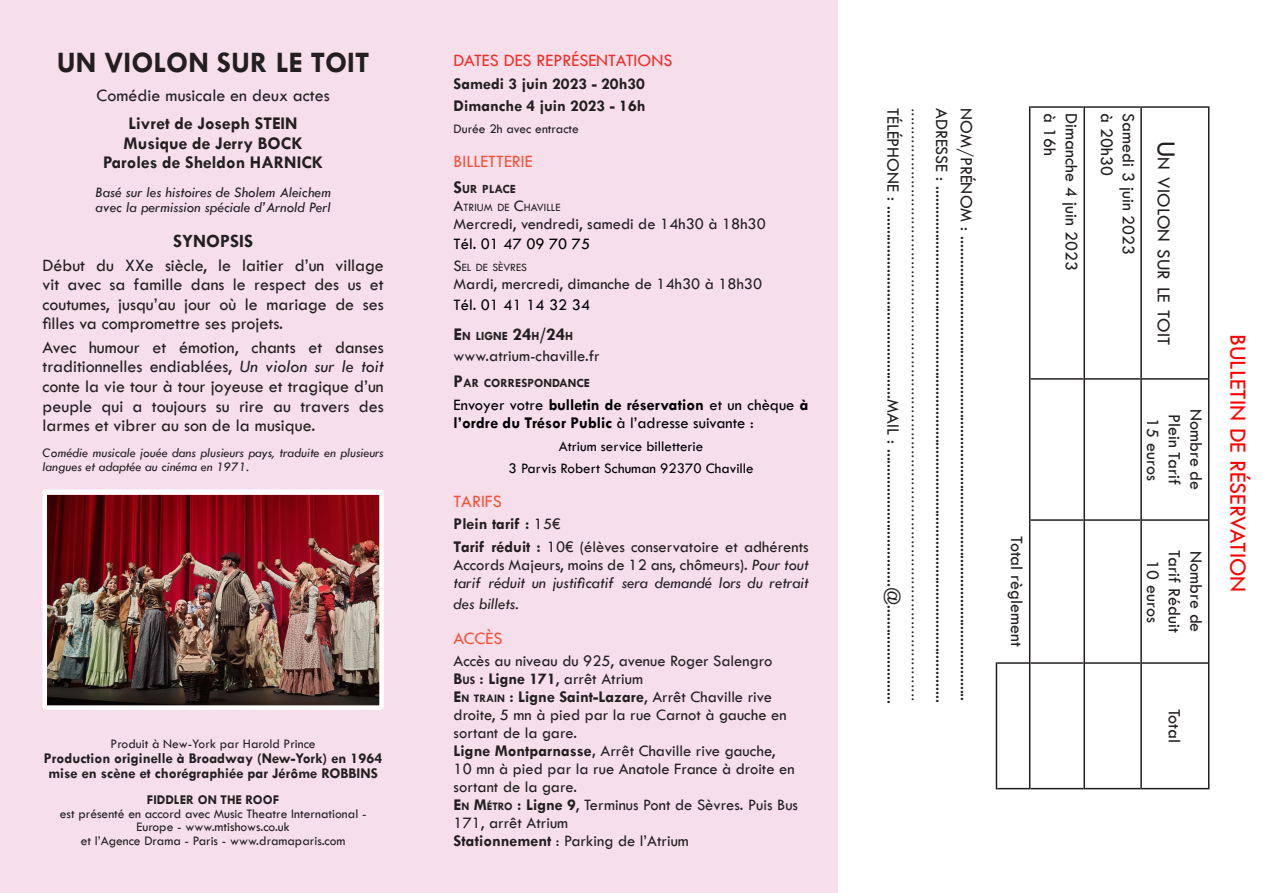
<style>
.page{position:relative;width:1263px;height:893px;background:#fff}
.page>*{position:absolute;margin:0;border:0;box-sizing:border-box;transform-origin:0 0}
.t1{font:700 30px "Tw Cen";color:#231f20}
.t2{font:24px "Tw Cen";color:#fc0000}
.t3{font:18.9px "Tw Cen";color:#231f20}
.t4{font:700 18.9px "Tw Cen";color:#231f20}
.t5{font:18px/19.5px "Tw Cen";color:#231f20;text-align:justify}
.t6{font:18px "Times New Roman";color:#231f20}
.t7{font:700 18px "Tw Cen";color:#231f20}
.t8{font:18px "Tw Cen";color:#ee2d27}
.t9{font:18px "Tw Cen";color:#f0543a}
.t10{font:16.5px/18px "Tw Cen";color:#231f20}
.t11{font:700 16.5px/18px "Tw Cen";color:#000}
.t12{font:700 16.5px "Tw Cen";color:#231f20}
.t13{font:16.5px "Tw Cen";color:#000}
.t14{font:italic 16.5px "Tw Cen";color:#231f20}
.t15{font:700 15px/15px "Tw Cen";color:#231f20}
.t16{font:italic 15px/15px "Tw Cen";color:#231f20}
.t17{font:15px "Tw Cen";color:#000}
.t18{font:13.5px/13.5px "Tw Cen";color:#231f20;text-align:center}
.t19{font:italic 13.5px/13.5px "Tw Cen";color:#231f20}
.t20{font:700 13.5px "Tw Cen";color:#231f20}
.t21{font:700 12.6px "Tw Cen";color:#231f20}
.t22{font:11.55px "Tw Cen";color:#231f20}
.s1{font-style:italic}
.s2{font-size:18px}
.s3{font-size:16.5px}
.s4{font-weight:400}
.s5{font-weight:700}
.s6{font-weight:700;font-size:11.55px}
.s7{font-size:27px}
</style>
<div class="page">
<div style="left:0;top:0;width:838px;height:893px;background:#f6dfeb"></div>
<img style="left:48px;top:496px;width:331px;height:209px">
<div style="left:43px;top:489px;width:341px;height:221px;border:4px solid #fff"></div>
<hr style="left:1208px;top:106px;width:1px;height:273px;background:#231f20">
<hr style="left:1142px;top:106px;width:66px;height:2px;background:#231f20">
<hr style="left:1208px;top:379px;width:1px;height:141px;background:#231f20">
<hr style="left:1142px;top:378px;width:66px;height:2px;background:#231f20">
<hr style="left:1208px;top:520px;width:1px;height:143px;background:#231f20">
<hr style="left:1142px;top:519px;width:66px;height:2px;background:#231f20">
<hr style="left:1140px;top:106px;width:2px;height:273px;background:#231f20">
<hr style="left:1085px;top:106px;width:55px;height:2px;background:#231f20">
<hr style="left:1140px;top:379px;width:2px;height:141px;background:#231f20">
<hr style="left:1085px;top:378px;width:55px;height:2px;background:#231f20">
<hr style="left:1140px;top:520px;width:2px;height:143px;background:#231f20">
<hr style="left:1085px;top:519px;width:55px;height:2px;background:#231f20">
<hr style="left:1083px;top:106px;width:2px;height:273px;background:#231f20">
<hr style="left:1030px;top:106px;width:53px;height:2px;background:#231f20">
<hr style="left:1083px;top:379px;width:2px;height:141px;background:#231f20">
<hr style="left:1030px;top:378px;width:53px;height:2px;background:#231f20">
<hr style="left:1083px;top:520px;width:2px;height:143px;background:#231f20">
<hr style="left:1030px;top:519px;width:53px;height:2px;background:#231f20">
<hr style="left:1029px;top:106px;width:1px;height:273px;background:#231f20">
<hr style="left:1029px;top:379px;width:1px;height:141px;background:#231f20">
<hr style="left:1029px;top:520px;width:1px;height:143px;background:#231f20">
<hr style="left:1208px;top:663px;width:1px;height:126px;background:#231f20">
<hr style="left:1142px;top:662px;width:66px;height:2px;background:#231f20">
<hr style="left:1142px;top:788px;width:66px;height:1px;background:#231f20">
<hr style="left:1140px;top:663px;width:2px;height:126px;background:#231f20">
<hr style="left:1085px;top:662px;width:55px;height:2px;background:#231f20">
<hr style="left:1085px;top:788px;width:55px;height:1px;background:#231f20">
<hr style="left:1083px;top:663px;width:2px;height:126px;background:#231f20">
<hr style="left:1030px;top:662px;width:53px;height:2px;background:#231f20">
<hr style="left:1030px;top:788px;width:53px;height:1px;background:#231f20">
<hr style="left:1029px;top:663px;width:1px;height:126px;background:#231f20">
<hr style="left:997px;top:662px;width:32px;height:2px;background:#231f20">
<hr style="left:997px;top:788px;width:32px;height:1px;background:#231f20">
<hr style="left:996px;top:662px;width:1px;height:127px;background:#231f20">
<p class="t1" style="left:57px;top:44px;width:314px">UN VIOLON SUR LE TOIT</p>
<p class="t5" style="left:97px;top:86px;width:235px">Comédie musicale en deux actes</p>
<p class="t7" style="left:129px;top:113px;width:171px">Livret de Joseph STEIN</p>
<p class="t7" style="left:124px;top:132px;width:181px">Musique de Jerry BOCK</p>
<p class="t7" style="left:103px;top:152px;width:222px">Paroles de Sheldon HARNICK</p>
<p class="t16" style="left:95px;top:184px;width:237px">Basé sur les histoires de Sholem Aleichem avec la permission spéciale d’Arnold Perl</p>
<p class="t4" style="left:173px;top:230px;width:81px">SYNOPSIS</p>
<p class="t5" style="left:43px;top:255px;width:343px">Début du XXe siècle, le laitier d’un village vit avec sa famille dans le respect des us et coutumes, jusqu’au jour où le mariage de ses filles va compromettre ses projets.</p>
<p class="t5" style="left:43px;top:337px;width:343px">Avec humour et émotion, chants et danses traditionnelles endiablées, <span class="s1">Un violon sur le toit </span>conte la vie tour à tour joyeuse et tragique d’un peuple qui a toujours su rire au travers des larmes et vibrer au son de la musique.</p>
<p class="t19" style="left:43px;top:446px;width:343px">Comédie musicale jouée dans plusieurs pays, traduite en plusieurs langues et adaptée au cinéma en 1971.</p>
<p class="t18" style="left:111px;top:737px;width:207px">Produit à New-York par Harold Prince</p>
<p class="t15" style="left:44px;top:750px;width:340px">Production originelle à Broadway (New-York) en 1964 mise en scène et chorégraphiée par Jérôme ROBBINS</p>
<p class="t20" style="left:147px;top:792px;width:134px">FIDDLER ON THE ROOF</p>
<p class="t18" style="left:60px;top:806px;width:308px">est présenté en accord avec Music Theatre International -<br>Europe - www.mtishows.co.uk</p>
<p class="t18" style="left:81px;top:833px;width:266px">et l’Agence Drama - Paris - www.dramaparis.com</p>
<p class="t8" style="left:454px;top:50px;width:220px">DATES DES REPRÉSENTATIONS</p>
<p class="t12" style="left:454px;top:74px;width:193px">Samedi 3 juin 2023 - 20h30</p>
<p class="t12" style="left:454px;top:96px;width:193px">Dimanche 4 juin 2023 - 16h</p>
<p class="t18" style="left:454px;top:121px;width:127px">Durée 2h avec entracte</p>
<p class="t9" style="left:454px;top:150px;width:81px">BILLETTERIE</p>
<p class="t21" style="left:454px;top:181px;width:64px"><span class="s2">S</span>UR PLACE</p>
<p class="t22" style="left:454px;top:200px;width:108px"><span class="s3">A</span>TRIUM DE <span class="s3">C</span>HAVILLE</p>
<p class="t10" style="left:454px;top:214px;width:314px">Mercredi, vendredi, samedi de 14h30 à 18h30</p>
<p class="t13" style="left:454px;top:233px;width:138px">Tél. 01 47 09 70 75</p>
<p class="t22" style="left:454px;top:260px;width:74px"><span class="s3">S</span>EL DE SÈVRES</p>
<p class="t10" style="left:454px;top:275px;width:310px">Mardi, mercredi, dimanche de 14h30 à 18h30</p>
<p class="t13" style="left:454px;top:295px;width:138px">Tél. 01 41 14 32 34</p>
<p class="t21" style="left:454px;top:328px;width:121px"><span class="s2">E</span>N LIGNE <span class="s2">24</span>H<span class="s2">/24</span>H</p>
<p class="t10" style="left:454px;top:347px;width:148px">www.atrium-chaville.fr</p>
<p class="t21" style="left:454px;top:376px;width:138px"><span class="s2">P</span>AR CORRESPONDANCE</p>
<p class="t11" style="left:454px;top:395px;width:357px"><span class="s4">Envoyer votre</span> bulletin de réservation <span class="s4">et un chèque</span> à l’ordre du Trésor Public <span class="s4">à l’adresse suivante :</span></p>
<p class="t17" style="left:559px;top:437px;width:146px">Atrium service billetterie</p>
<p class="t17" style="left:509px;top:459px;width:247px">3 Parvis Robert Schuman 92370 Chaville</p>
<p class="t9" style="left:454px;top:490px;width:50px">TARIFS</p>
<p class="t12" style="left:454px;top:514px;width:109px">Plein tarif : <span class="s4">15€</span></p>
<p class="t10" style="left:454px;top:537px;width:357px;text-align:justify"><span class="s5">Tarif réduit :</span> 10€ (élèves conservatoire et adhérents Accords Majeurs, moins de 12 ans, chômeurs). <span class="s1">Pour tout tarif réduit un justificatif sera demandé lors du retrait</span></p>
<p class="t14" style="left:454px;top:594px;width:67px">des billets.</p>
<p class="t9" style="left:454px;top:627px;width:50px">ACCÈS</p>
<p class="t10" style="left:454px;top:651px;width:320px">Accès au niveau du 925, avenue Roger Salengro<br><span class="s5">B</span><span class="s6">US</span> <span class="s5">:</span> <span class="s5">Ligne 171</span>, arrêt Atrium</p>
<p class="t10" style="left:454px;top:687px;width:335px"><span class="s5">E</span> <span class="s6">N TRAIN</span> <span class="s5">:</span> <span class="s5">Ligne Saint-Lazare</span>, Arrêt Chaville rive droite, 5 mn à pied par la rue Carnot à gauche en sortant de la gare.</p>
<p class="t10" style="left:454px;top:741px;width:343px"><span class="s5">Ligne Montparnasse,</span> Arrêt Chaville rive gauche,<br>10 mn à pied par la rue Anatole France à droite en sortant de la gare.</p>
<p class="t10" style="left:454px;top:795px;width:346px"><span class="s5">E</span> <span class="s6">N</span> <span class="s5">M</span><span class="s6">ÉTRO</span> <span class="s5">:</span> <span class="s5">Ligne 9</span>, Terminus Pont de Sèvres. Puis Bus<br>171, arrêt Atrium</p>
<p class="t10" style="left:454px;top:831px;width:237px"><span class="s5">Stationnement</span> : Parking de l’Atrium</p>
<p class="t5" style="left:903px;top:108px;width:597px;rotate:90deg">TÉLÉPHONE : .................................................MAIL : ...................................@.........................</p>
<p class="t6" style="left:930px;top:108px;width:595px;rotate:90deg">....................................................................................................................................</p>
<p class="t5" style="left:952px;top:108px;width:596px;rotate:90deg">ADRESSE : ...................................................................................................................................</p>
<p class="t5" style="left:976px;top:108px;width:595px;rotate:90deg">NOM/PRÉNOM : ......................................................................................................................</p>
<p class="t5" style="left:1060px;top:113px;width:44px;rotate:90deg">à 16h</p>
<p class="t5" style="left:1081px;top:113px;width:159px;rotate:90deg">Dimanche 4 juin 2023</p>
<p class="t5" style="left:1116px;top:113px;width:64px;rotate:90deg">à 20h30</p>
<p class="t5" style="left:1138px;top:113px;width:144px;rotate:90deg">Samedi 3 juin 2023</p>
<p class="t3" style="left:1175px;top:141px;width:205px;rotate:90deg"><span class="s7">U</span> N VIOLON SUR LE TOIT</p>
<p class="t5" style="left:1027px;top:536px;width:112px;rotate:90deg">Total règlement</p>
<p class="t5" style="left:1162px;top:418px;width:64px;rotate:90deg">15 euros</p>
<p class="t5" style="left:1184px;top:414px;width:73px;rotate:90deg">Plein Tarif</p>
<p class="t5" style="left:1206px;top:409px;width:83px;rotate:90deg">Nombre de</p>
<p class="t5" style="left:1162px;top:560px;width:64px;rotate:90deg">10 euros</p>
<p class="t5" style="left:1184px;top:550px;width:84px;rotate:90deg">Tarif Réduit</p>
<p class="t5" style="left:1206px;top:551px;width:83px;rotate:90deg">Nombre de</p>
<p class="t5" style="left:1184px;top:709px;width:36px;rotate:90deg">Total</p>
<p class="t2" style="left:1252px;top:334px;width:259px;rotate:90deg">BULLETIN DE RÉSERVATION</p>
</div>
